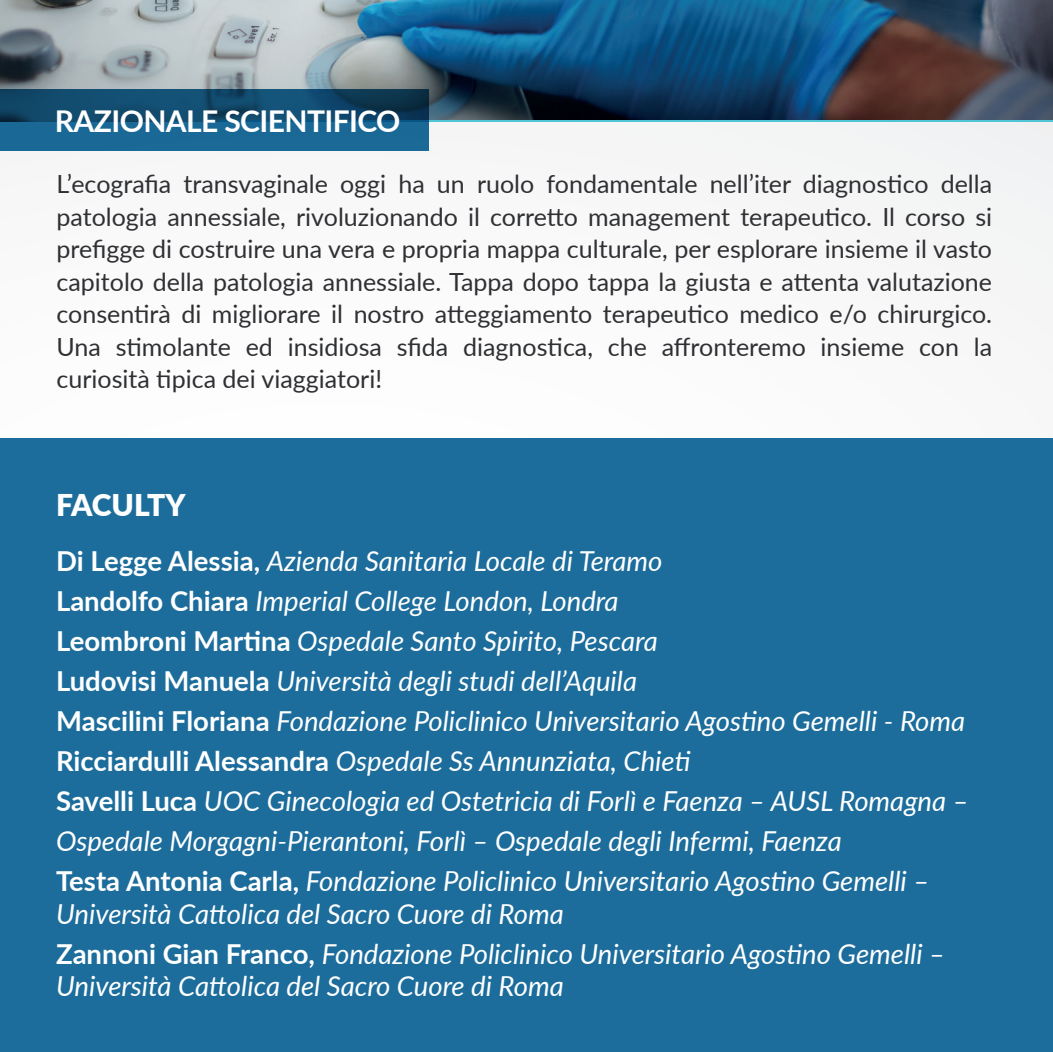
<style>
.page{position:relative;width:1053px;height:1052px;background:#fff}
.page>*{position:absolute;margin:0;border:0;box-sizing:border-box;transform-origin:0 0}
.t1{font:700 30px "Lato";letter-spacing:-.02em;color:#fff}
.t2{font:900 30px "Lato";letter-spacing:-.01em;color:#fff}
.t3{font:italic 27.5px/40px "Lato";color:#fff}
.t4{font:25px/32.5px "Lato";color:#2f3033;text-align:justify}
.s1{font-weight:700;font-style:normal}
</style>
<div class="page">
<div style="left:0;top:0;width:1052px;height:1052px;background:#f9f9f9"></div>
<div style="left:0;top:438px;width:1052px;height:614px;background:#1c6d9c"></div>
<img style="left:0;top:0;width:1052px;height:120px">
<hr style="left:220px;top:120px;width:832px;height:2px;background:#4fc5d5">
<svg style="left:0;top:89px;width:429px;height:62px;background:#14567e"></svg>
<p class="t1" style="left:55px;top:99px;width:347px">RAZIONALE SCIENTIFICO</p>
<p class="t4" style="left:56px;top:167px;width:937px">L’ecografia transvaginale oggi ha un ruolo fondamentale nell’iter diagnostico della patologia annessiale, rivoluzionando il corretto management terapeutico. Il corso si prefigge di costruire una vera e propria mappa culturale, per esplorare insieme il vasto capitolo della patologia annessiale. Tappa dopo tappa la giusta e attenta valutazione consentirà di migliorare il nostro atteggiamento terapeutico medico e/o chirurgico.<br>Una stimolante ed insidiosa sfida diagnostica, che affronteremo insieme con la curiosità tipica dei viaggiatori!</p>
<p class="t2" style="left:56px;top:483px;width:131px">FACULTY</p>
<p class="t3" style="left:56px;top:540px;width:913px"><span class="s1">Di Legge Alessia,</span> Azienda Sanitaria Locale di Teramo<br><span class="s1">Landolfo Chiara</span> Imperial College London, Londra<br><span class="s1">Leombroni Martina</span> Ospedale Santo Spirito, Pescara<br><span class="s1">Ludovisi Manuela</span> Università degli studi dell’Aquila<br><span class="s1">Mascilini Floriana</span> Fondazione Policlinico Universitario Agostino Gemelli - Roma <span class="s1">Ricciardulli Alessandra</span> Ospedale Ss Annunziata, Chieti<br><span class="s1">Savelli Luca</span> UOC Ginecologia ed Ostetricia di Forlì e Faenza – AUSL Romagna – Ospedale Morgagni-Pierantoni, Forlì – Ospedale degli Infermi, Faenza<br><span class="s1">Testa Antonia Carla,</span> Fondazione Policlinico Universitario Agostino Gemelli –</p>
<p class="t3" style="left:56px;top:893px;width:890px">Università Cattolica del Sacro Cuore di Roma<br><span class="s1">Zannoni Gian Franco,</span> Fondazione Policlinico Universitario Agostino Gemelli –</p>
<p class="t3" style="left:56px;top:965px;width:509px">Università Cattolica del Sacro Cuore di Roma</p>
</div>
